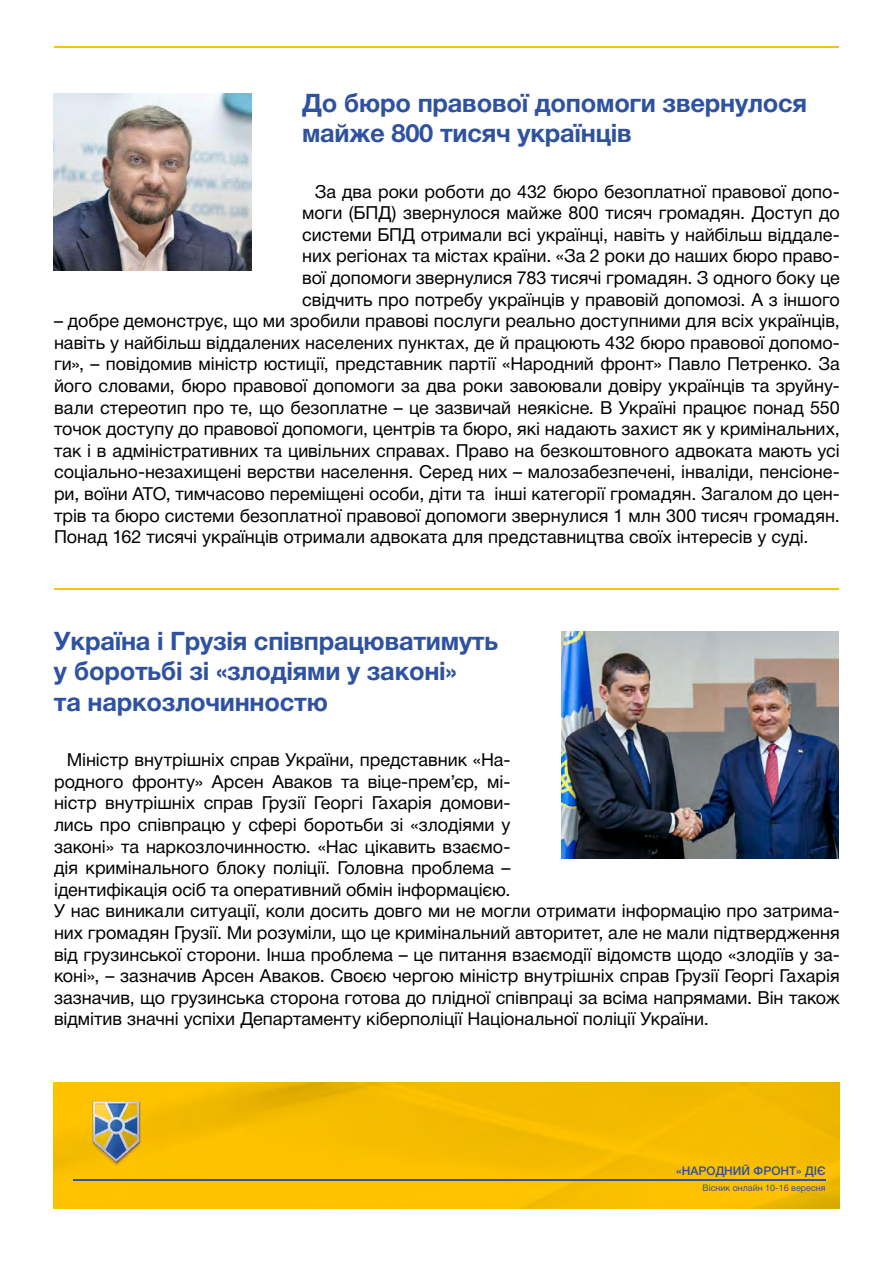
<style>
.page{position:relative;width:893px;height:1263px;background:#fff}
.page>*{position:absolute;margin:0;border:0;box-sizing:border-box;transform-origin:0 0}
.t1{font:25.5px/30.6px "Helvetica 7 Bold";letter-spacing:-.01em;color:#2f52a0}
.t2{font:18px/21.6px "Helvetica 5 Normal";color:#000;text-align:justify}
.t3{font:12px "Helvetica 6 Medium";color:#2f52a0}
.t4{font:9px "Helvetica 5 Normal";color:#2f52a0}
</style>
<div class="page">
<hr style="left:54px;top:47px;width:785px;height:1px;background:#fdc300">
<hr style="left:54px;top:589px;width:785px;height:1px;background:#fdc300">
<img style="left:53px;top:1082px;width:787px;height:127px">
<hr style="left:73px;top:1179px;width:753px;height:1px;background:#2f52a0">
<img style="left:53px;top:94px;width:198px;height:176px">
<img style="left:561px;top:631px;width:278px;height:228px">
<h1 class="t1" style="left:302px;top:88px;width:507px">До бюро правової допомоги звернулося майже 800 тисяч українців</h1>
<p class="t2" style="left:302px;top:181px;width:539px;text-indent:13px">За два роки роботи до 432 бюро безоплатної правової допо&shy;моги (БПД) звернулося майже 800 тисяч громадян. Доступ до системи БПД отримали всі українці, навіть у найбільш віддале&shy;них регіонах та містах країни. «За 2 роки до наших бюро право&shy;вої допомоги звернулися 783 тисячі громадян. З одного боку це свідчить про потребу українців у правовій допомозі. А з іншого</p>
<p class="t2" style="left:54px;top:310px;width:787px">– добре демонструє, що ми зробили правові послуги реально доступними для всіх українців, навіть у найбільш віддалених населених пунктах, де й працюють 432 бюро правової допомо&shy;ги», – повідомив міністр юстиції, представник партії «Народний фронт» Павло Петренко. За його словами, бюро правової допомоги за два роки завоювали довіру українців та зруйну&shy;вали стереотип про те, що безоплатне – це зазвичай неякісне. В Україні працює понад 550 точок доступу до правової допомоги, центрів та бюро, які надають захист як у кримінальних, так і в адміністративних та цивільних справах. Право на безкоштовного адвоката мають усі соціально-незахищені верстви населення. Серед них – малозабезпечені, інваліди, пенсіоне&shy;ри, воїни АТО, тимчасово переміщені особи, діти та інші категорії громадян. Загалом до цен&shy;трів та бюро системи безоплатної правової допомоги звернулися 1 млн 300 тисяч громадян.<br>Понад 162 тисячі українців отримали адвоката для представництва своїх інтересів у суді.</p>
<h1 class="t1" style="left:54px;top:625px;width:446px">Україна і Грузія співпрацюватимуть у боротьбі зі «злодіями у законі»<br>та наркозлочинностю</h1>
<p class="t2" style="left:54px;top:749px;width:787px;text-align:left;text-indent:13px">Міністр внутрішніх справ України, представник «На-<br>родного фронту» Арсен Аваков та віце-прем’єр, мі-<br>ністр внутрішніх справ Грузії Георгі Гахарія домови-<br>лись про співпрацю у сфері боротьби зі «злодіями у<br>законі» та наркозлочинностю. «Нас цікавить взаємо-<br>дія кримінального блоку поліції. Головна проблема –<br>ідентифікація осіб та оперативний обмін інформацією.<br>У нас виникали ситуації, коли досить довго ми не могли отримати інформацію про затрима&shy;них громадян Грузії. Ми розуміли, що це кримінальний авторитет, але не мали підтвердження від грузинської сторони. Інша проблема – це питання взаємодії відомств щодо «злодіїв у за&shy;коні», – зазначив Арсен Аваков. Своєю чергою міністр внутрішніх справ Грузії Георгі Гахарія зазначив, що грузинська сторона готова до плідної співпраці за всіма напрямами. Він також відмітив значні успіхи Департаменту кіберполіції Національної поліції України.</p>
<p class="t3" style="left:676px;top:1164px;width:151px">«НАРОДНИЙ ФРОНТ» ДІЄ</p>
<p class="t4" style="left:703px;top:1183px;width:125px">Вісник онлайн 10-16 вересня</p>
</div>
